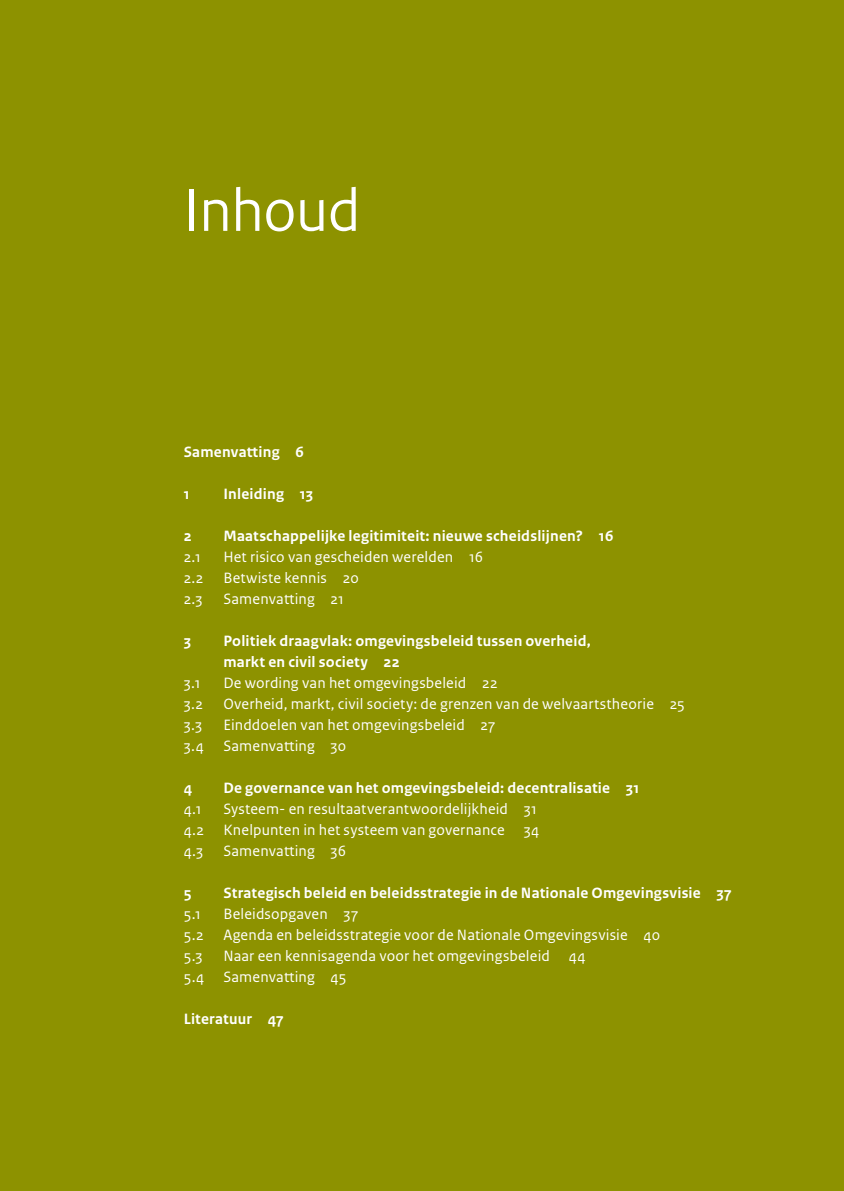
<style>
.page{position:relative;width:844px;height:1191px;background:#fff}
.page>*{position:absolute;margin:0;border:0;box-sizing:border-box;transform-origin:0 0}
.t1{font:63px "Rijksoverheid Sans Heading";color:#fff}
.H2_TOC{font:15.75px "Rijksoverheid Sans Text";letter-spacing:.01em;color:#fff}
.H1_TOC{font:700 15.75px/21px "Rijksoverheid Sans Text";letter-spacing:.015em;color:#fff}
</style>
<div class="page">
<div style="left:0;top:0;width:843px;height:1191px;background:#8d9200"></div>
<h1 class="t1" style="left:184px;top:174px;width:178px">Inhoud</h1>
<p class="H1_TOC" style="left:184px;top:441px;width:122px">Samenvatting 6</p>
<p class="H1_TOC" style="left:184px;top:483px;width:7px">1</p>
<p class="H1_TOC" style="left:223px;top:483px;width:91px">Inleiding 13</p>
<p class="H1_TOC" style="left:184px;top:525px;width:10px">2</p>
<p class="H1_TOC" style="left:223px;top:525px;width:391px">Maatschappelijke legitimiteit: nieuwe scheidslijnen? 16</p>
<p class="H2_TOC" style="left:184px;top:547px;width:19px">2.1</p>
<p class="H2_TOC" style="left:223px;top:547px;width:261px">Het risico van gescheiden werelden 16</p>
<p class="H2_TOC" style="left:184px;top:568px;width:21px">2.2</p>
<p class="H2_TOC" style="left:223px;top:568px;width:137px">Betwiste kennis 20</p>
<p class="H2_TOC" style="left:184px;top:589px;width:20px">2.3</p>
<p class="H2_TOC" style="left:223px;top:589px;width:122px">Samenvatting 21</p>
<p class="H1_TOC" style="left:184px;top:630px;width:9px">3</p>
<p class="H1_TOC" style="left:223px;top:630px;width:369px">Politiek draagvlak: omgevingsbeleid tussen overheid, markt en civil society 22</p>
<p class="H2_TOC" style="left:184px;top:673px;width:18px">3.1</p>
<p class="H2_TOC" style="left:223px;top:673px;width:276px">De wording van het omgevingsbeleid 22</p>
<p class="H2_TOC" style="left:184px;top:694px;width:21px">3.2</p>
<p class="H2_TOC" style="left:223px;top:694px;width:463px">Overheid, markt, civil society: de grenzen van de welvaartstheorie 25</p>
<p class="H2_TOC" style="left:184px;top:715px;width:20px">3.3</p>
<p class="H2_TOC" style="left:223px;top:715px;width:273px">Einddoelen van het omgevingsbeleid 27</p>
<p class="H2_TOC" style="left:184px;top:736px;width:164px">3.4 Samenvatting 30</p>
<p class="H1_TOC" style="left:184px;top:777px;width:10px">4</p>
<p class="H1_TOC" style="left:223px;top:777px;width:417px">De governance van het omgevingsbeleid: decentralisatie 31</p>
<p class="H2_TOC" style="left:184px;top:799px;width:19px">4.1</p>
<p class="H2_TOC" style="left:223px;top:799px;width:315px">Systeem- en resultaatverantwoordelijkheid 31</p>
<p class="H2_TOC" style="left:184px;top:820px;width:357px">4.2 Knelpunten in het systeem van governance 34</p>
<p class="H2_TOC" style="left:184px;top:841px;width:21px">4.3</p>
<p class="H2_TOC" style="left:223px;top:841px;width:124px">Samenvatting 36</p>
<p class="H1_TOC" style="left:184px;top:882px;width:10px">5</p>
<p class="H1_TOC" style="left:223px;top:882px;width:509px">Strategisch beleid en beleidsstrategie in de Nationale Omgevingsvisie 37</p>
<p class="H2_TOC" style="left:184px;top:904px;width:19px">5.1</p>
<p class="H2_TOC" style="left:223px;top:904px;width:136px">Beleidsopgaven 37</p>
<p class="H2_TOC" style="left:184px;top:925px;width:477px">5.2 Agenda en beleidsstrategie voor de Nationale Omgevingsvisie 40</p>
<p class="H2_TOC" style="left:184px;top:946px;width:20px">5.3</p>
<p class="H2_TOC" style="left:223px;top:946px;width:363px">Naar een kennisagenda voor het omgevingsbeleid 44</p>
<p class="H2_TOC" style="left:184px;top:967px;width:164px">5.4 Samenvatting 45</p>
<p class="H1_TOC" style="left:184px;top:1008px;width:101px">Literatuur 47</p>
</div>
